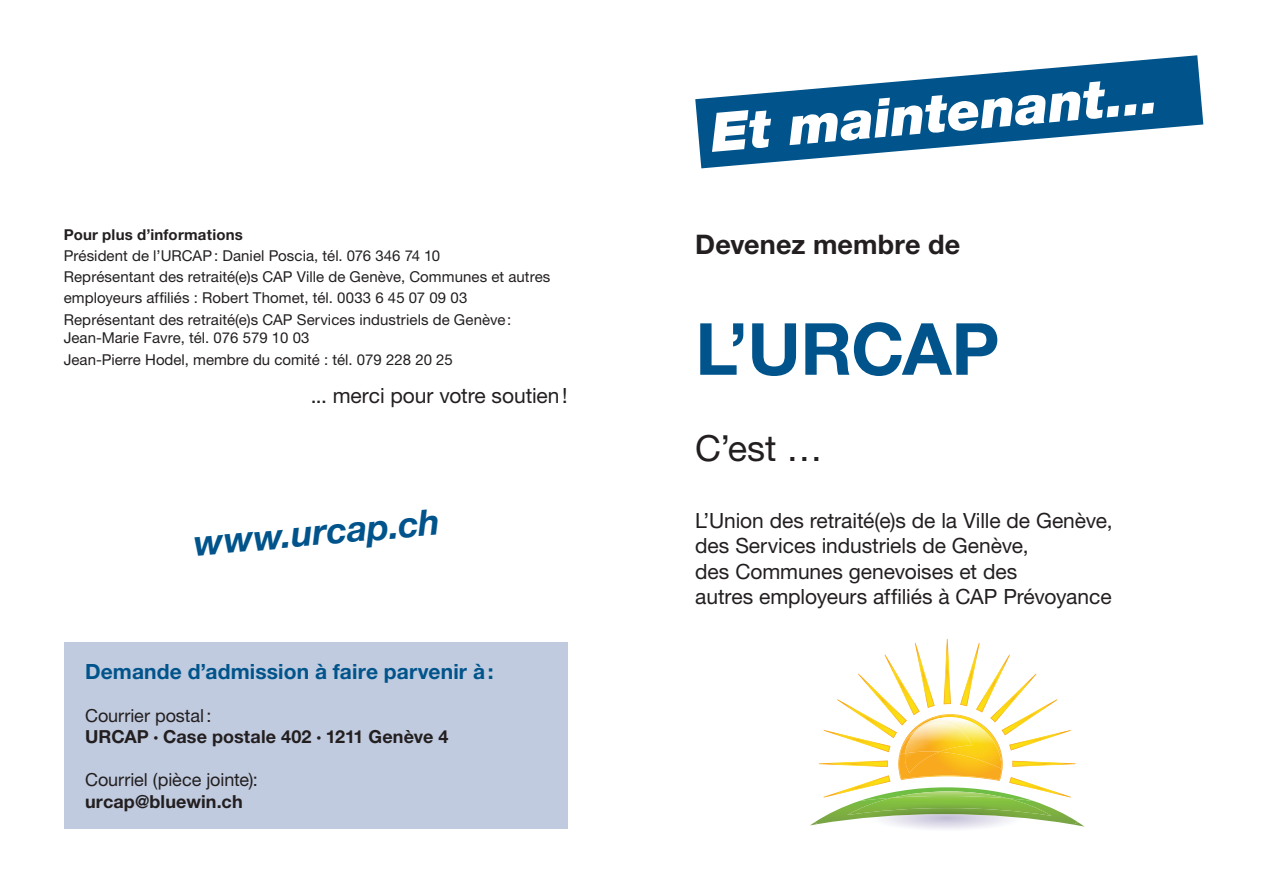
<style>
.page{position:relative;width:1263px;height:893px;background:#fff}
.page>*{position:absolute;margin:0;border:0;box-sizing:border-box;transform-origin:0 0}
.t1{font:700 72px "Helvetica Neue LT Std";letter-spacing:-.01em;color:#01548b}
.t2{font:italic 900 54px "Helvetica Neue LT Std";color:#fff}
.t3{font:italic 700 36px "Helvetica Neue LT Std";color:#01548b}
.t4{font:36px "Helvetica Neue LT Std";color:#231f20}
.t5{font:700 27px "Helvetica Neue LT Std";letter-spacing:.005em;color:#231f20}
.t6{font:21px/25.2px "Helvetica Neue LT Std";letter-spacing:-.005em;color:#231f20}
.t7{font:700 21px "Helvetica Neue LT Std";letter-spacing:.005em;color:#01548b}
.t8{font:700 18px/21.6px "Helvetica Neue LT Std";letter-spacing:.005em;color:#231f20}
.t9{font:18px "Helvetica Neue LT Std";letter-spacing:-.005em;color:#231f20}
.t10{font:15px/20.9px "Helvetica Neue LT Std";letter-spacing:.005em;color:#231f20}
.t11{font:700 15px "Helvetica Neue LT Std";letter-spacing:.015em;color:#231f20}
.s1{font-weight:400}
.s2{font-stretch:condensed}
</style>
<div class="page">
<svg style="left:695px;top:55px;width:508px;height:113px;fill:#01548b"></svg>
<div style="left:64px;top:643px;width:504px;height:186px;background:#c0cbdf"></div>
<svg style="left:810px;top:639px;width:274px;height:190px"></svg>
<img style="left:815px;top:798px;width:263px;height:27px">
<img style="left:892px;top:791px;width:115px;height:5px">
<img style="left:847px;top:796px;width:204px;height:20px">
<p class="t11" style="left:64px;top:226px;width:181px">Pour plus d’informations</p>
<p class="t10" style="left:64px;top:245px;width:488px">Président de l’URCAP : Daniel Poscia, tél. 076 346 74 10<br>Représentant des retraité(e)s CAP Ville de Genève, Communes et autres employeurs affiliés : Robert Thomet, tél. 0033 6 45 07 09 03</p>
<p class="t10" style="left:64px;top:311px;width:449px;line-height:18px">Représentant des retraité(e)s CAP Services industriels de Genève :<br>Jean-Marie Favre, tél. 076 579 10 03</p>
<p class="t10" style="left:64px;top:349px;width:391px">Jean-Pierre Hodel, membre du comité : tél. 079 228 20 25</p>
<h3 class="t6" style="left:311px;top:383px;width:258px">... merci pour votre soutien!</h3>
<h3 class="t3" style="left:192px;top:521px;width:249px;rotate:-5deg">www.urcap.ch</h3>
<h3 class="t7" style="left:85px;top:658px;width:410px">Demande d’admission à faire parvenir à:</h3>
<p class="t8" style="left:85px;top:704px;width:365px"><span class="s1">Courrier postal:<br></span>URCAP <span class="s2">·</span> Case postale 402 <span class="s2">·</span> 1211 Genève 4</p>
<p class="t9" style="left:85px;top:769px;width:174px">Courriel (pièce jointe):</p>
<p class="t8" style="left:85px;top:790px;width:159px">urcap@bluewin.ch</p>
<h2 class="t2" style="left:708px;top:100px;width:451px;rotate:-5deg">Et maintenant...</h2>
<h3 class="t5" style="left:695px;top:228px;width:267px">Devenez membre de</h3>
<h1 class="t1" style="left:695px;top:305px;width:306px">L’URCAP</h1>
<h3 class="t4" style="left:695px;top:426px;width:129px">C’est …</h3>
<h3 class="t6" style="left:695px;top:508px;width:419px">L’Union des retraité(e)s de la Ville de Genève, des Services industriels de Genève,<br>des Communes genevoises et des<br>autres employeurs affiliés à CAP Prévoyance</h3>
</div>
